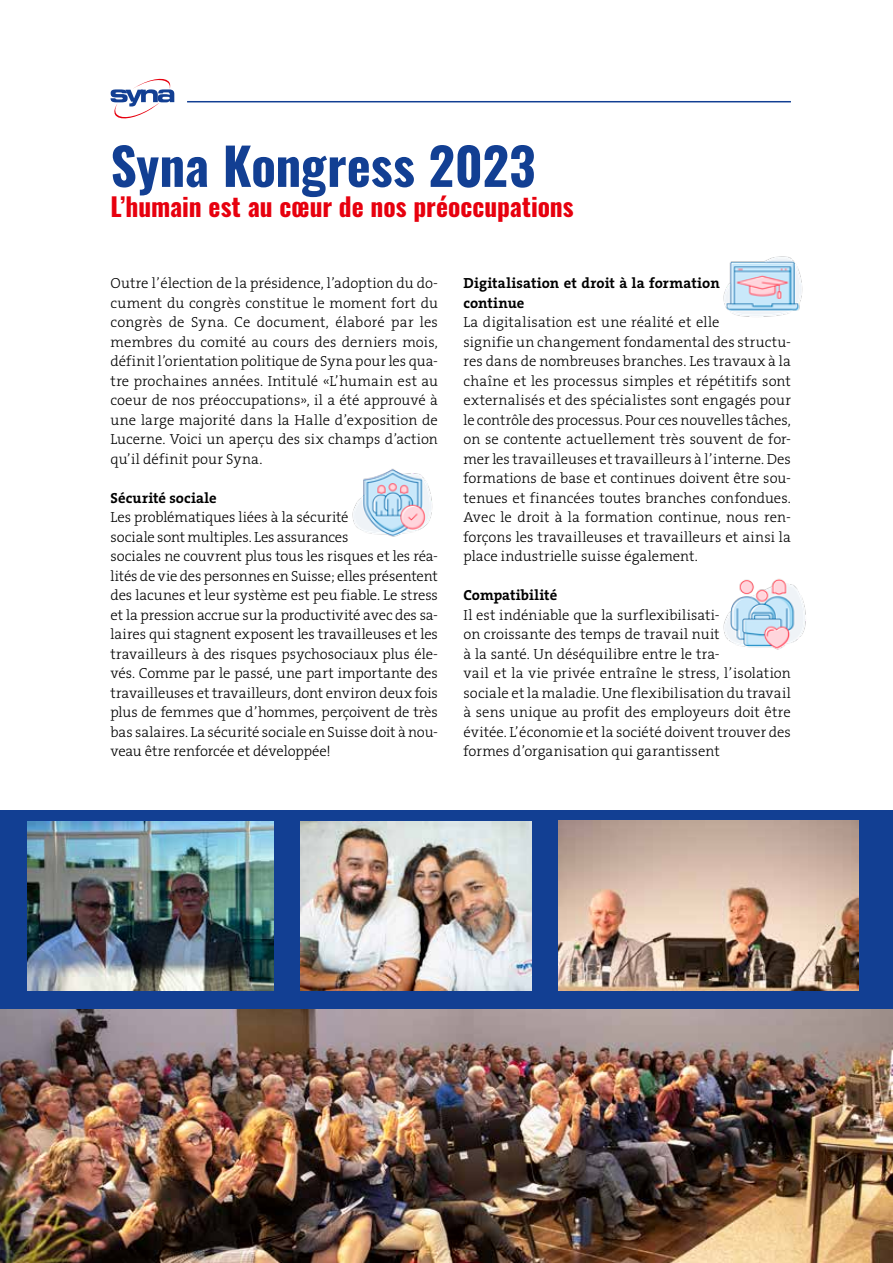
<style>
.page{position:relative;width:893px;height:1263px;background:#fff}
.page>*{position:absolute;margin:0;border:0;box-sizing:border-box;transform-origin:0 0}
.t1{font:700 51px "Oswald";color:#123f93}
.t2{font:700 25.5px "Oswald";color:#e7000e}
.t3{font:300 14.7px/19.5px "The Serif B W3";color:#000}
.t4{font:700 14.7px/19.5px "The Serif B W7";letter-spacing:.01em;color:#000}
</style>
<div class="page">
<hr style="left:187px;top:101px;width:604px;height:1px;background:#123f93">
<svg style="left:111px;top:79px;width:63px;height:39px"></svg>
<div style="left:0;top:810px;width:893px;height:453px;background:#123f93"></div>
<img style="left:0;top:1010px;width:893px;height:253px">
<img style="left:28px;top:822px;width:246px;height:168px">
<img style="left:301px;top:821px;width:230px;height:169px">
<img style="left:352px;top:468px;width:81px;height:69px">
<img style="left:723px;top:256px;width:80px;height:61px">
<img style="left:723px;top:579px;width:83px;height:71px">
<img style="left:558px;top:821px;width:301px;height:169px">
<h1 class="t1" style="left:111px;top:139px;width:426px">Syna Kongress 2023</h1>
<h2 class="t2" style="left:111px;top:193px;width:465px">L’humain est au cœur de nos préoccupations</h2>
<p class="t3" style="left:111px;top:273px;width:329px;text-align:justify">Outre l’élection de la présidence, l’adoption du do&shy;cument du congrès constitue le moment fort du congrès de Syna. Ce document, élaboré par les membres du comité au cours des derniers mois, définit l’orientation politique de Syna pour les qua&shy;tre prochaines années. Intitulé «L’humain est au coeur de nos préoccupations», il a été approuvé à une large majorité dans la Halle d’exposition de Lucerne. Voici un aperçu des six champs d’action qu’il définit pour Syna.</p>
<p class="t4" style="left:111px;top:488px;width:108px">Sécurité sociale</p>
<p class="t3" style="left:111px;top:507px;width:329px">Les problématiques liées à la sécurité<br>sociale sont multiples. Les assurances<br>sociales ne couvrent plus tous les risques et les réa&shy;lités de vie des personnes en Suisse; elles présentent des lacunes et leur système est peu fiable. Le stress et la pression accrue sur la productivité avec des sa&shy;laires qui stagnent exposent les travailleuses et les travailleurs à des risques psychosociaux plus éle&shy;vés. Comme par le passé, une part importante des travailleuses et travailleurs, dont environ deux fois plus de femmes que d’hommes, perçoivent de très bas salaires. La sécurité sociale en Suisse doit à nou&shy;veau être renforcée et développée!</p>
<p class="t4" style="left:463px;top:273px;width:258px">Digitalisation et droit à la formation continue</p>
<p class="t3" style="left:463px;top:312px;width:329px">La digitalisation est une réalité et elle<br>signifie un changement fondamental des structu&shy;res dans de nombreuses branches. Les travaux à la chaîne et les processus simples et répétitifs sont externalisés et des spécialistes sont engagés pour le contrôle des processus. Pour ces nouvelles tâches, on se contente actuellement très souvent de for&shy;mer les travailleuses et travailleurs à l’interne. Des formations de base et continues doivent être sou&shy;tenues et financées toutes branches confondues.<br>Avec le droit à la formation continue, nous ren&shy;forçons les travailleuses et travailleurs et ainsi la place industrielle suisse également.</p>
<p class="t4" style="left:463px;top:585px;width:95px">Compatibilité</p>
<p class="t3" style="left:463px;top:605px;width:329px">Il est indéniable que la surflexibilisati-<br>on croissante des temps de travail nuit<br>à la santé. Un déséquilibre entre le tra-<br>vail et la vie privée entraîne le stress, l’isolation sociale et la maladie. Une flexibilisation du travail à sens unique au profit des employeurs doit être évitée. L’économie et la société doivent trouver des formes d’organisation qui garantissent</p>
</div>
